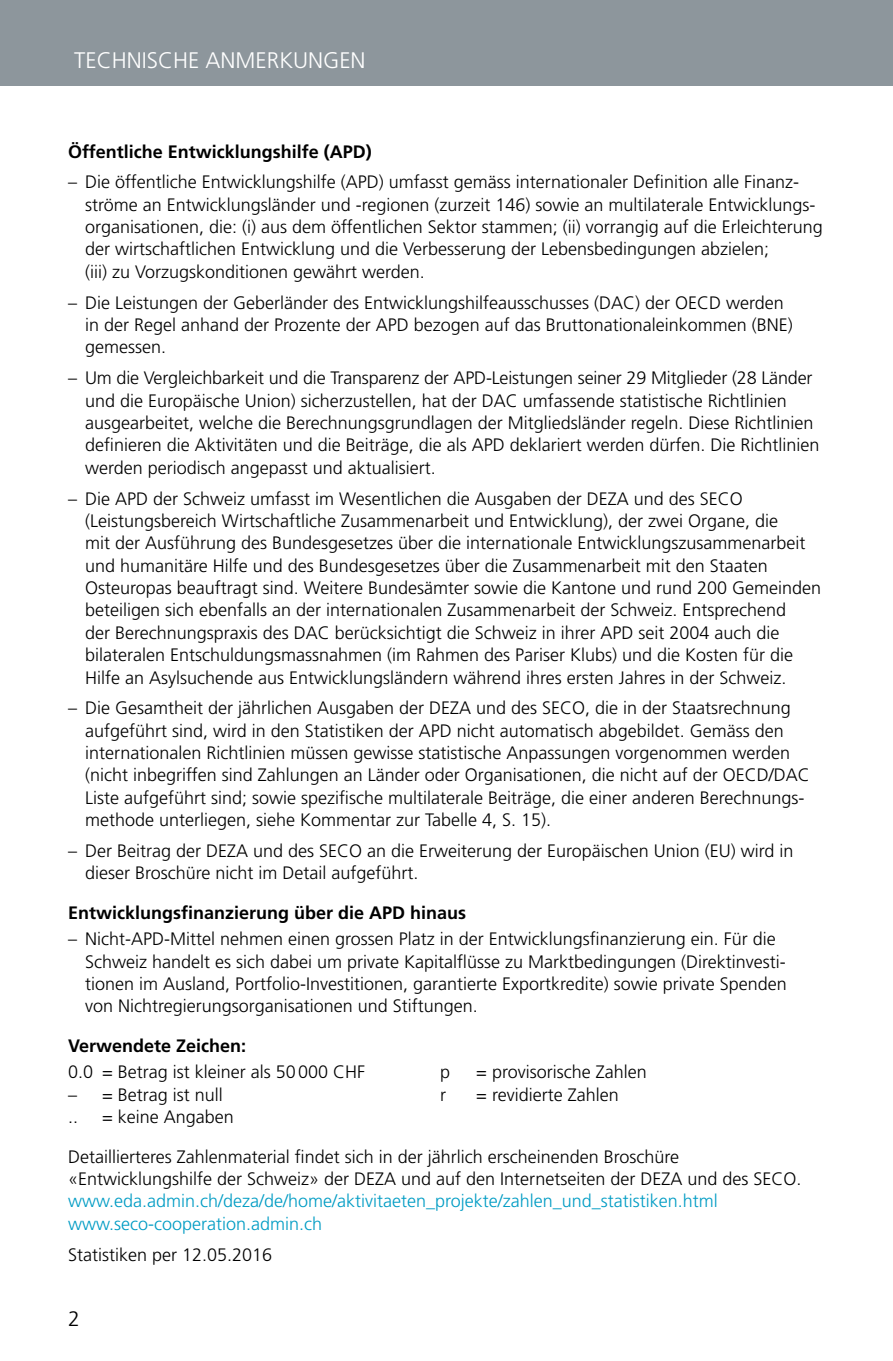
<style>
.page{position:relative;width:893px;height:1361px;background:#fff}
.page>*{position:absolute;margin:0;border:0;box-sizing:border-box;transform-origin:0 0}
.t1{font:300 22.5px "Frutiger LT Pro";color:#fff}
.t2{font:300 21px "Frutiger LT Std";color:#000}
.t3{font:300 18px/22.5px "Frutiger LT Std";color:#000}
.t4{font:300 18px/22.5px "Frutiger LT Std";color:#009cc4}
.t5{font:700 18px "Frutiger LT Std";color:#000}
</style>
<div class="page">
<div style="left:0;top:0;width:893px;height:85px;background:#8d969c"></div>
<p class="t1" style="left:74px;top:47px;width:293px">TECHNISCHE ANMERKUNGEN</p>
<p class="t5" style="left:68px;top:141px;width:305px">Öffentliche Entwicklungshilfe (APD)</p>
<p class="t3" style="left:85px;top:171px;width:739px;text-indent:-17px">– Die öffentliche Entwicklungshilfe (APD) umfasst gemäss internationaler Definition alle Finanz&shy;ströme an Entwicklungsländer und -regionen (zurzeit 146) sowie an multilaterale Entwicklungs&shy;organisationen, die: (i) aus dem öffentlichen Sektor stammen; (ii) vorrangig auf die Erleichterung der wirtschaftlichen Entwicklung und die Verbesserung der Lebensbedingungen abzielen;<br>(iii) zu Vorzugskonditionen gewährt werden.</p>
<p class="t3" style="left:85px;top:291px;width:709px;text-indent:-17px">– Die Leistungen der Geberländer des Entwicklungshilfeausschusses (DAC) der OECD werden in der Regel anhand der Prozente der APD bezogen auf das Bruttonationaleinkommen (BNE) gemessen.</p>
<p class="t3" style="left:85px;top:367px;width:736px;text-indent:-17px">– Um die Vergleichbarkeit und die Transparenz der APD-Leistungen seiner 29 Mitglieder (28 Länder und die Europäische Union) sicherzustellen, hat der DAC umfassende statistische Richtlinien ausgearbeitet, welche die Berechnungsgrundlagen der Mitgliedsländer regeln. Diese Richtlinien definieren die Aktivitäten und die Beiträge, die als APD deklariert werden dürfen. Die Richtlinien werden periodisch angepasst und aktualisiert.</p>
<p class="t3" style="left:85px;top:487px;width:738px;text-indent:-17px">– Die APD der Schweiz umfasst im Wesentlichen die Ausgaben der DEZA und des SECO (Leistungsbereich Wirtschaftliche Zusammenarbeit und Entwicklung), der zwei Organe, die<br>mit der Ausführung des Bundesgesetzes über die internationale Entwicklungszusammenarbeit und humanitäre Hilfe und des Bundesgesetzes über die Zusammenarbeit mit den Staaten Osteuropas beauftragt sind. Weitere Bundesämter sowie die Kantone und rund 200 Gemeinden beteiligen sich ebenfalls an der internationalen Zusammenarbeit der Schweiz. Entsprechend<br>der Berechnungspraxis des DAC berücksichtigt die Schweiz in ihrer APD seit 2004 auch die bilateralen Entschuldungsmassnahmen (im Rahmen des Pariser Klubs) und die Kosten für die Hilfe an Asylsuchende aus Entwicklungsländern während ihres ersten Jahres in der Schweiz.</p>
<p class="t3" style="left:85px;top:697px;width:726px;text-indent:-17px">– Die Gesamtheit der jährlichen Ausgaben der DEZA und des SECO, die in der Staatsrechnung aufgeführt sind, wird in den Statistiken der APD nicht automatisch abgebildet. Gemäss den internationalen Richtlinien müssen gewisse statistische Anpassungen vorgenommen werden (nicht inbegriffen sind Zahlungen an Länder oder Organisationen, die nicht auf der OECD/DAC Liste aufgeführt sind; sowie spezifische multilaterale Beiträge, die einer anderen Berechnungs&shy;methode unterliegen, siehe Kommentar zur Tabelle 4, S. 15).</p>
<p class="t3" style="left:85px;top:840px;width:710px;text-indent:-17px">– Der Beitrag der DEZA und des SECO an die Erweiterung der Europäischen Union (EU) wird in dieser Broschüre nicht im Detail aufgeführt.</p>
<p class="t5" style="left:68px;top:902px;width:400px">Entwicklungsfinanzierung über die APD hinaus</p>
<p class="t3" style="left:85px;top:928px;width:703px;text-indent:-17px">– Nicht-APD-Mittel nehmen einen grossen Platz in der Entwicklungsfinanzierung ein. Für die Schweiz handelt es sich dabei um private Kapitalflüsse zu Marktbedingungen (Direktinvesti&shy;tionen im Ausland, Portfolio-Investitionen, garantierte Exportkredite) sowie private Spenden von Nichtregierungsorganisationen und Stiftungen.</p>
<p class="t5" style="left:68px;top:1035px;width:180px">Verwendete Zeichen:</p>
<p class="t3" style="left:68px;top:1061px;width:299px">0.0 = Betrag ist kleiner als 50000 CHF</p>
<p class="t3" style="left:440px;top:1061px;width:12px">p</p>
<p class="t3" style="left:476px;top:1061px;width:172px">= provisorische Zahlen</p>
<p class="t3" style="left:68px;top:1083px;width:156px">– = Betrag ist null</p>
<p class="t3" style="left:440px;top:1083px;width:7px">r</p>
<p class="t3" style="left:476px;top:1083px;width:144px">= revidierte Zahlen</p>
<p class="t3" style="left:68px;top:1106px;width:12px">..</p>
<p class="t3" style="left:68px;top:1097px;width:613px;line-height:39.3px;text-indent:34px">= keine Angaben<br>Detaillierteres Zahlenmaterial findet sich in der jährlich erscheinenden Broschüre</p>
<p class="t3" style="left:68px;top:1167px;width:735px">«Entwicklungshilfe der Schweiz» der DEZA und auf den Internetseiten der DEZA und des SECO.</p>
<p class="t4" style="left:68px;top:1190px;width:651px">www.eda.admin.ch/deza/de/home/aktivitaeten_projekte/zahlen_und_statistiken.html www.seco-cooperation.admin.ch</p>
<p class="t3" style="left:68px;top:1243px;width:206px">Statistiken per 12.05.2016</p>
<p class="t2" style="left:68px;top:1306px;width:13px">2</p>
</div>
